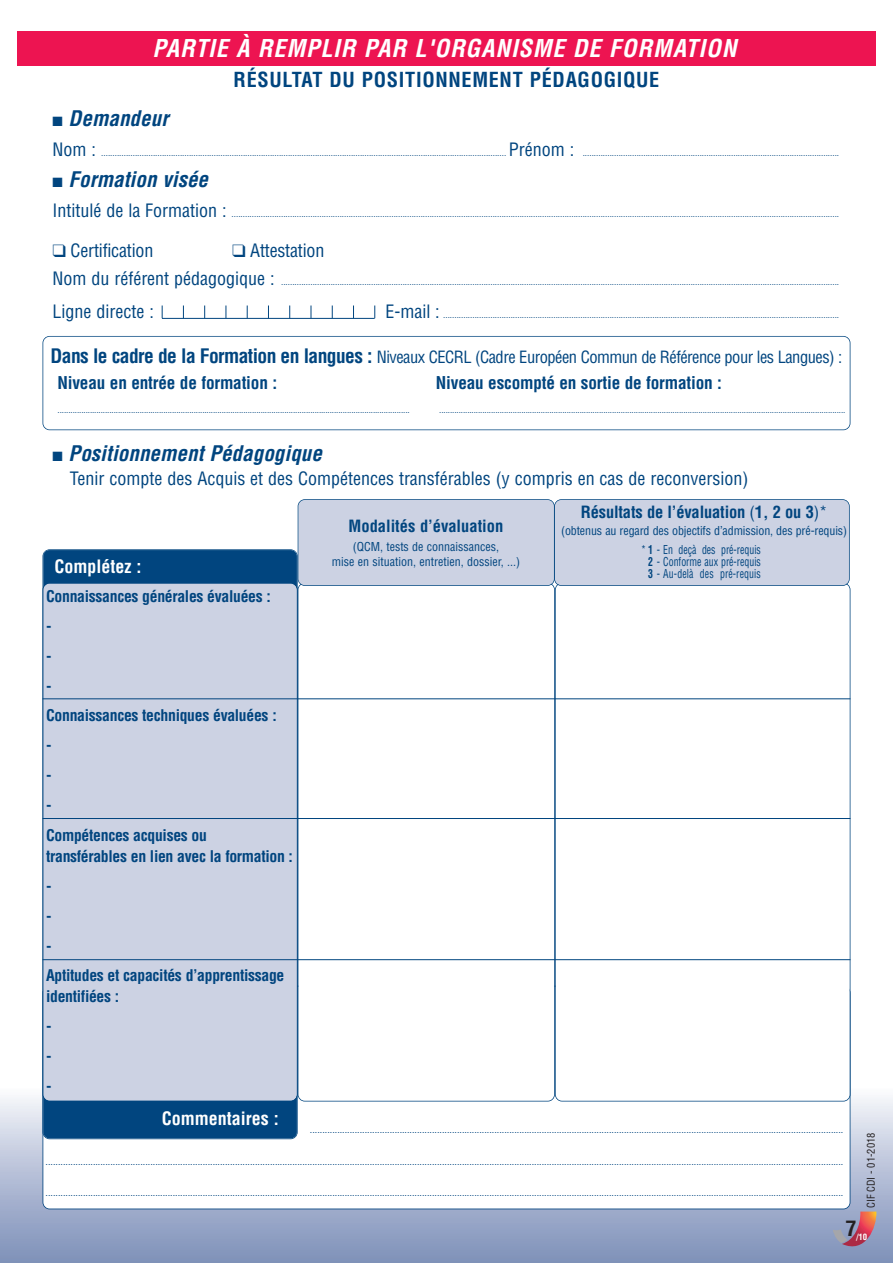
<style>
.page{position:relative;width:893px;height:1263px;background:#fff}
.page>*{position:absolute;margin:0;border:0;box-sizing:border-box;transform-origin:0 0}
.t1{font:italic 700 condensed 24px "Helvetica";letter-spacing:.04em;color:#fff}
.t2{font:italic 700 condensed 21px "Helvetica";letter-spacing:.005em;color:#01457f}
.t3{font:700 condensed 20.85px "Helvetica";color:#231f20;scale:1.08 1}
.t4{font:700 condensed 20.25px "Helvetica";letter-spacing:.035em;color:#01457f}
.t5{font:condensed 18px "Helvetica";color:#01457f}
.t6{font:700 condensed 18px "Helvetica";color:#fff}
.t7{font:700 condensed 17.25px "Helvetica";letter-spacing:-.01em;color:#01457f}
.t8{font:condensed 16.5px "Helvetica";letter-spacing:-.03em;color:#01457f}
.t9{font:700 condensed 16.5px/30px "Helvetica";letter-spacing:-.01em;color:#01457f;text-align:justify}
.t10{font:700 condensed 15.75px/21px "Helvetica";letter-spacing:-.02em;color:#01457f}
.t11{font:condensed 12px/15px "Helvetica";color:#01457f;text-align:center}
.t12{font:condensed 12px/12px "Helvetica";color:#01457f;text-align:center;scale:.82 1}
.t13{font:condensed 10.5px "Helvetica";color:#231f20}
.t14{font:condensed 9px "Helvetica";color:#01457f}
.t15{font:9px "Helvetica";color:#01457f}
.t16{font:700 condensed 8.55px "Helvetica";color:#fff}
.s1{font-size:18px}
.s2{font-weight:700;font-size:19.5px}
.s3{font-weight:400}
.s4{font-weight:700}
</style>
<div class="page">
<svg style="left:0;top:1089px;width:893px;height:174px;background:#97a6c6"></svg>
<svg style="left:833px;top:1211px;width:43px;height:35px;background:#ac8295"></svg>
<div style="left:17px;top:32px;width:859px;height:34px;background:#ed1451"></div>
<div style="left:43px;top:986px;width:807px;height:222px;background:#fff;border-radius:6px"></div>
<div style="left:555px;top:583px;width:295px;height:518px;border:2px solid #01457f;border-radius:7px"></div>
<div style="left:298px;top:583px;width:257px;height:518px;border:2px solid #01457f;border-radius:7px"></div>
<div style="left:555px;top:500px;width:294px;height:85px;background:#ccd2e3;border-radius:6px"></div>
<div style="left:554px;top:499px;width:296px;height:87px;border:2px solid #01457f;border-radius:7px"></div>
<div style="left:298px;top:500px;width:256px;height:85px;background:#ccd2e3;border-radius:6px"></div>
<div style="left:298px;top:499px;width:257px;height:87px;border:2px solid #01457f;border-radius:7px"></div>
<div style="left:43px;top:550px;width:254px;height:588px;background:#01457f;border-radius:6px"></div>
<div style="left:43px;top:583px;width:254px;height:518px;background:#ccd2e3;border-radius:6px"></div>
<div style="left:43px;top:583px;width:255px;height:518px;border:2px solid #01457f;border-radius:7px"></div>
<hr style="left:43px;top:698px;width:807px;height:1px;background:#01457f">
<hr style="left:43px;top:959px;width:807px;height:1px;background:#01457f">
<hr style="left:43px;top:818px;width:807px;height:1px;background:#01457f">
<hr style="left:162px;top:318px;width:213px;height:1px;background:#01457f">
<svg style="left:162px;top:305px;width:1px;height:13px"></svg>
<svg style="left:183px;top:305px;width:1px;height:13px"></svg>
<svg style="left:204px;top:305px;width:1px;height:13px"></svg>
<svg style="left:226px;top:305px;width:1px;height:13px"></svg>
<svg style="left:247px;top:305px;width:1px;height:13px"></svg>
<svg style="left:268px;top:305px;width:1px;height:13px"></svg>
<svg style="left:289px;top:305px;width:1px;height:13px"></svg>
<svg style="left:311px;top:305px;width:1px;height:13px"></svg>
<svg style="left:332px;top:305px;width:1px;height:13px"></svg>
<svg style="left:353px;top:305px;width:1px;height:13px"></svg>
<svg style="left:374px;top:305px;width:1px;height:13px"></svg>
<div style="left:43px;top:336px;width:807px;height:94px;border:2px solid #01457f;border-radius:7px"></div>
<h1 class="t1" style="left:153px;top:35px;width:585px">PARTIE À REMPLIR PAR L'ORGANISME DE FORMATION</h1>
<h3 class="t4" style="left:234px;top:69px;width:427px">RÉSULTAT DU POSITIONNEMENT PÉDAGOGIQUE</h3>
<h2 class="t2" style="left:53px;top:106px;width:117px">■ Demandeur</h2>
<p class="t14" style="left:53px;top:148px;width:788px"><span class="s1">Nom :</span> .................................................................................................................................................................................... <span class="s1">Prénom :</span> ..................................................................................................................</p>
<h2 class="t2" style="left:53px;top:167px;width:157px">■ Formation visée</h2>
<p class="t14" style="left:53px;top:209px;width:788px"><span class="s1">Intitulé de la Formation :</span> ..............................................................................................................................................................................................................................................................................</p>
<h3 class="t5" style="left:53px;top:240px;width:102px">❑ Certification</h3>
<h3 class="t5" style="left:232px;top:240px;width:94px">❑ Attestation</h3>
<p class="t14" style="left:53px;top:277px;width:788px"><span class="s1">Nom du référent pédagogique :</span> ........................................................................................................................................................................................................................................................</p>
<h3 class="t5" style="left:53px;top:301px;width:103px">Ligne directe :</h3>
<p class="t14" style="left:385px;top:309px;width:455px"><span class="s1">E-mail :</span> ................................................................................................................................................................................</p>
<h3 class="t8" style="left:51px;top:347px;width:793px"><span class="s2">Dans le cadre de la Formation en langues :</span> Niveaux CECRL (Cadre Européen Commun de Référence pour les Langues) :</h3>
<h3 class="t7" style="left:58px;top:373px;width:221px">Niveau en entrée de formation :</h3>
<h3 class="t7" style="left:436px;top:373px;width:288px">Niveau escompté en sortie de formation :</h3>
<p class="t14" style="left:58px;top:405px;width:354px">...................................................................................................................................................................</p>
<p class="t14" style="left:439px;top:405px;width:408px">............................................................................................................................................................................................</p>
<h2 class="t2" style="left:53px;top:441px;width:271px">■ Positionnement Pédagogique</h2>
<h3 class="t5" style="left:70px;top:468px;width:680px">Tenir compte des Acquis et des Compétences transférables (y compris en cas de reconversion)</h3>
<h3 class="t9" style="left:581px;top:497px;width:248px">Résultats de l’évaluation <span class="s3">(</span>1, 2 ou 3<span class="s3">)*</span></h3>
<h3 class="t9" style="left:349px;top:511px;width:156px">Modalités d’évaluation</h3>
<h3 class="t11" style="left:561px;top:523px;width:287px">(obtenus au regard des objectifs d’admission, des pré-requis)</h3>
<h3 class="t11" style="left:332px;top:540px;width:190px">(QCM, tests de connaissances,<br>mise en situation, entretien, dossier, ...)</h3>
<h3 class="t12" style="left:641px;top:544px;width:148px">* <span class="s4">1</span> - En deçà des pré-requis<br><span class="s4">2</span> - Conforme aux pré-requis</h3>
<h3 class="t6" style="left:55px;top:556px;width:88px">Complétez :</h3>
<h3 class="t12" style="left:648px;top:568px;width:139px"><span class="s4">3</span> - Au-delà des pré-requis</h3>
<h3 class="t10" style="left:46px;top:586px;width:226px">Connaissances générales évaluées :</h3>
<h3 class="t9" style="left:46px;top:611px;width:7px">- - -</h3>
<h3 class="t10" style="left:46px;top:705px;width:232px">Connaissances techniques évaluées :</h3>
<h3 class="t9" style="left:46px;top:730px;width:7px">- - -</h3>
<h3 class="t10" style="left:46px;top:825px;width:248px">Compétences acquises ou<br>transférables en lien avec la formation :</h3>
<h3 class="t9" style="left:46px;top:871px;width:7px">- - -</h3>
<h3 class="t10" style="left:46px;top:965px;width:240px">Aptitudes et capacités d’apprentissage identifiées :</h3>
<h3 class="t9" style="left:46px;top:1011px;width:7px">- - -</h3>
<h3 class="t6" style="left:162px;top:1108px;width:118px">Commentaires :</h3>
<p class="t15" style="left:310px;top:1125px;width:535px">......................................................................................................................................................................................................................</p>
<p class="t15" style="left:46px;top:1156px;width:799px">................................................................................................................................................................................................................................................................................................................................</p>
<p class="t15" style="left:46px;top:1188px;width:799px">................................................................................................................................................................................................................................................................................................................................</p>
<p class="t13" style="left:865px;top:1208px;width:77px;rotate:-90deg">CIF CDI - 01-2018</p>
<h3 class="t3" style="left:845px;top:1217px;width:12px">7</h3>
<p class="t16" style="left:856px;top:1232px;width:13px">/10</p>
</div>
